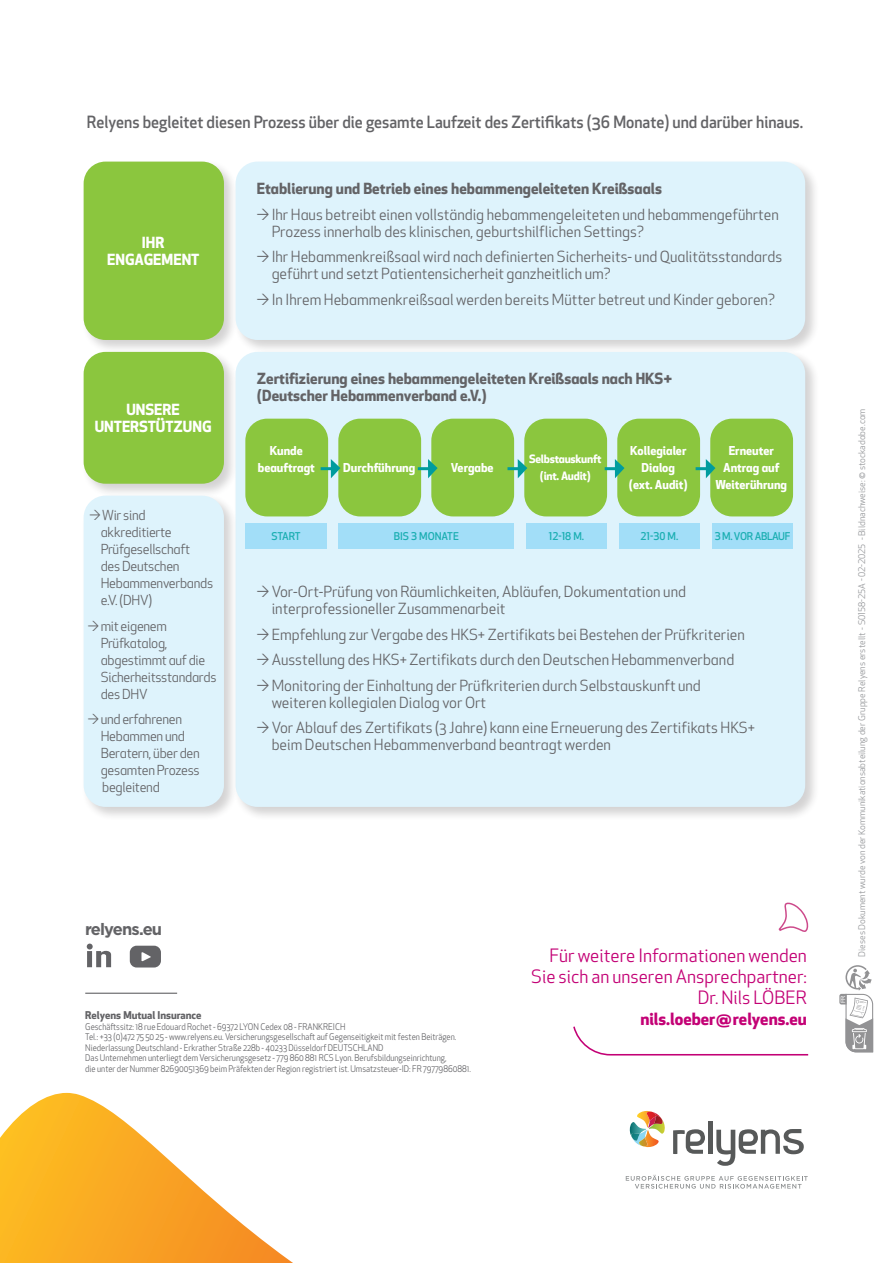
<style>
.page{position:relative;width:893px;height:1263px;background:#fff}
.page>*{position:absolute;margin:0;border:0;box-sizing:border-box;transform-origin:0 0}
.t1{font:18px/21px "Apex New";color:#c30175;text-align:right}
.t2{font:500 16.5px "Apex New";color:#636366;scale:.95 1}
.t3{font:700 16.5px "Apex New";color:#c30175}
.t4{font:700 16.5px "Gotham";letter-spacing:-.05em;color:#636366}
.t5{font:15px/17px "Apex New";color:#636366}
.t6{font:700 15px/17px "Apex New";color:#636366}
.t7{font:700 15px/17px "Apex New";color:#fff;text-align:center}
.t8{font:13.5px/17px "Apex New";letter-spacing:-.02em;color:#636366}
.t9{font:700 12px/17px "Apex New";color:#fff;text-align:center}
.t10{font:700 11.25px/17px "Apex New";letter-spacing:-.02em;color:#fff;text-align:center}
.t11{font:500 10.5px "Apex New";letter-spacing:-.015em;color:#1baeb2}
.t12{font:700 10.5px "Apex New";color:#636366}
.t13{font:9px/10.5px "Apex New";color:#636366;scale:.91 1}
.t14{font:9px "Apex New";color:#96989b}
.t15{font:6px "Arial";color:#fff}
</style>
<div class="page">
<svg style="left:0;top:1093px;width:293px;height:170px"></svg>
<svg style="left:626px;top:1175px;width:182px;height:14px"></svg>
<div style="left:708px;top:1121px;width:5px;height:33px;background:#575959"></div>
<svg style="left:673px;top:1129px;width:32px;height:25px"></svg>
<svg style="left:716px;top:1129px;width:88px;height:37px"></svg>
<svg style="left:629px;top:1111px;width:36px;height:36px"></svg>
<svg style="left:130px;top:946px;width:31px;height:21px"></svg>
<svg style="left:87px;top:943px;width:24px;height:24px"></svg>
<hr style="left:85px;top:993px;width:92px;height:1px;background:#636366">
<svg style="left:839px;top:965px;width:35px;height:88px"></svg>
<svg style="left:778px;top:902px;width:31px;height:30px"></svg>
<svg style="left:573px;top:1026px;width:236px;height:30px"></svg>
<div style="left:81px;top:159px;width:157px;height:195px;background:#231f20;opacity:.2"></div>
<div style="left:84px;top:162px;width:140px;height:178px;background:#8bc63e;border-radius:22px"></div>
<div style="left:81px;top:350px;width:157px;height:148px;background:#231f20;opacity:.2"></div>
<div style="left:84px;top:352px;width:140px;height:132px;background:#8bc63e;border-radius:22px"></div>
<div style="left:233px;top:159px;width:586px;height:195px;background:#231f20;opacity:.2"></div>
<div style="left:236px;top:162px;width:569px;height:178px;background:#def3fc;border-radius:22px"></div>
<div style="left:233px;top:350px;width:586px;height:471px;background:#231f20;opacity:.2"></div>
<div style="left:236px;top:352px;width:569px;height:455px;background:#def3fc;border-radius:22px"></div>
<div style="left:81px;top:493px;width:157px;height:328px;background:#231f20;opacity:.2"></div>
<div style="left:84px;top:496px;width:140px;height:311px;background:#def3fc;border-radius:22px"></div>
<div style="left:338px;top:419px;width:83px;height:97px;background:#8bc63e;border-radius:22px"></div>
<div style="left:431px;top:419px;width:83px;height:97px;background:#8bc63e;border-radius:22px"></div>
<div style="left:245px;top:419px;width:83px;height:97px;background:#8bc63e;border-radius:22px"></div>
<div style="left:524px;top:419px;width:83px;height:97px;background:#8bc63e;border-radius:22px"></div>
<div style="left:617px;top:419px;width:83px;height:97px;background:#8bc63e;border-radius:22px"></div>
<div style="left:710px;top:419px;width:83px;height:97px;background:#8bc63e;border-radius:22px"></div>
<svg style="left:321px;top:459px;width:19px;height:19px"></svg>
<svg style="left:507px;top:459px;width:20px;height:19px"></svg>
<svg style="left:418px;top:459px;width:20px;height:19px"></svg>
<svg style="left:605px;top:459px;width:19px;height:19px"></svg>
<svg style="left:696px;top:459px;width:19px;height:19px"></svg>
<div style="left:338px;top:523px;width:176px;height:26px;background:#a2def8"></div>
<div style="left:526px;top:523px;width:81px;height:26px;background:#a2def8"></div>
<div style="left:619px;top:523px;width:81px;height:26px;background:#a2def8"></div>
<div style="left:712px;top:523px;width:81px;height:26px;background:#a2def8"></div>
<div style="left:245px;top:523px;width:82px;height:26px;background:#a2def8"></div>
<p class="t2" style="left:87px;top:111px;width:756px">Relyens begleitet diesen Prozess über die gesamte Laufzeit des Zertifikats (36 Monate) und darüber hinaus.</p>
<p class="t7" style="left:107px;top:233px;width:94px">IHR<br>ENGAGEMENT</p>
<p class="t7" style="left:95px;top:400px;width:118px">UNSERE<br>UNTERSTÜTZUNG</p>
<p class="t8" style="left:101px;top:507px;width:114px;text-indent:-11px">→ Wir sind akkreditierte<br>Prüfgesellschaft<br>des Deutschen<br>Hebammenverbands e.V. (DHV)</p>
<p class="t8" style="left:101px;top:617px;width:117px;text-indent:-13px">→ mit eigenem<br>Prüfkatalog, abgestimmt auf die<br>Sicherheitsstandards des DHV</p>
<p class="t8" style="left:101px;top:711px;width:101px;text-indent:-13px">→ und erfahrenen<br>Hebammen und<br>Beratern, über den gesamten Prozess begleitend</p>
<p class="t6" style="left:257px;top:179px;width:407px">Etablierung und Betrieb eines hebammengeleiteten Kreißsaals</p>
<p class="t5" style="left:272px;top:206px;width:509px;text-indent:-15px">→ Ihr Haus betreibt einen vollständig hebammengeleiteten und hebammengeführten<br>Prozess innerhalb des klinischen, geburtshilflichen Settings?</p>
<p class="t5" style="left:272px;top:248px;width:512px;text-indent:-15px">→ Ihr Hebammenkreißsaal wird nach definierten Sicherheits- und Qualitätsstandards geführt und setzt Patientensicherheit ganzheitlich um?</p>
<p class="t5" style="left:257px;top:291px;width:520px">→ In Ihrem Hebammenkreißsaal werden bereits Mütter betreut und Kinder geboren?</p>
<p class="t6" style="left:257px;top:370px;width:417px">Zertifizierung eines hebammengeleiteten Kreißsaals nach HKS+ (Deutscher Hebammenverband e.V.)</p>
<p class="t9" style="left:258px;top:442px;width:58px">Kunde beauftragt</p>
<p class="t10" style="left:529px;top:450px;width:74px">Selbstauskunft (int. Audit)</p>
<p class="t9" style="left:629px;top:442px;width:60px">Kollegialer<br>Dialog (ext. Audit)</p>
<p class="t9" style="left:715px;top:442px;width:73px">Erneuter<br>Antrag auf<br>Weiterührung</p>
<p class="t11" style="left:271px;top:529px;width:31px">START</p>
<p class="t11" style="left:394px;top:529px;width:67px">BIS 3 MONATE</p>
<p class="t11" style="left:549px;top:529px;width:37px">12-18 M.</p>
<p class="t11" style="left:640px;top:529px;width:39px">21-30 M.</p>
<p class="t11" style="left:715px;top:529px;width:77px">3 M. VOR ABLAUF</p>
<p class="t9" style="left:343px;top:459px;width:74px">Durchführung</p>
<p class="t9" style="left:451px;top:459px;width:44px">Vergabe</p>
<p class="t5" style="left:272px;top:583px;width:416px;text-indent:-15px">→ Vor-Ort-Prüfung von Räumlichkeiten, Abläufen, Dokumentation und interprofessioneller Zusammenarbeit</p>
<p class="t5" style="left:257px;top:626px;width:490px">→ Empfehlung zur Vergabe des HKS+ Zertifikats bei Bestehen der Prüfkriterien</p>
<p class="t5" style="left:257px;top:651px;width:479px">→ Ausstellung des HKS+ Zertifikats durch den Deutschen Hebammenverband</p>
<p class="t5" style="left:272px;top:677px;width:431px;text-indent:-15px">→ Monitoring der Einhaltung der Prüfkriterien durch Selbstauskunft und weiteren kollegialen Dialog vor Ort</p>
<p class="t5" style="left:272px;top:719px;width:485px;text-indent:-15px">→ Vor Ablauf des Zertifikats (3 Jahre) kann eine Erneuerung des Zertifikats HKS+ beim Deutschen Hebammenverband beantragt werden</p>
<p class="t4" style="left:85px;top:918px;width:79px">relyens.eu</p>
<p class="t12" style="left:85px;top:1008px;width:118px">Relyens Mutual Insurance</p>
<p class="t13" style="left:85px;top:1021px;width:425px">Geschäftssitz: 18 rue Edouard Rochet - 69372 LYON Cedex 08 - FRANKREICH<br>Tel.: +33 (0)472 75 50 25 - www.relyens.eu. Versicherungsgesellschaft auf Gegenseitigkeit mit festen Beiträgen.<br>Niederlassung Deutschland - Erkrather Straße 228b - 40233 Düsseldorf DEUTSCHLAND<br>Das Unternehmen unterliegt dem Versicherungsgesetz - 779 860 881 RCS Lyon. Berufsbildungseinrichtung,<br>die unter der Nummer 82690051369 beim Präfekten der Region registriert ist. Umsatzsteuer-ID: FR 79779860881.</p>
<p class="t1" style="left:531px;top:945px;width:277px">Für weitere Informationen wenden<br>Sie sich an unseren Ansprechpartner:<br>Dr. Nils LÖBER</p>
<p class="t3" style="left:640px;top:1007px;width:168px">nils.loeber@relyens.eu</p>
<p class="t14" style="left:856px;top:957px;width:550px;rotate:-90deg">Dieses Dokument wurde von der Kommunikationsabteilung der Gruppe Relyens erstellt - S0158-25A - 02-2025 - Bildnachweise: © stockadobe.com</p>
<p class="t15" style="left:839px;top:1003px;width:9px;rotate:-90deg">FR</p>
</div>
